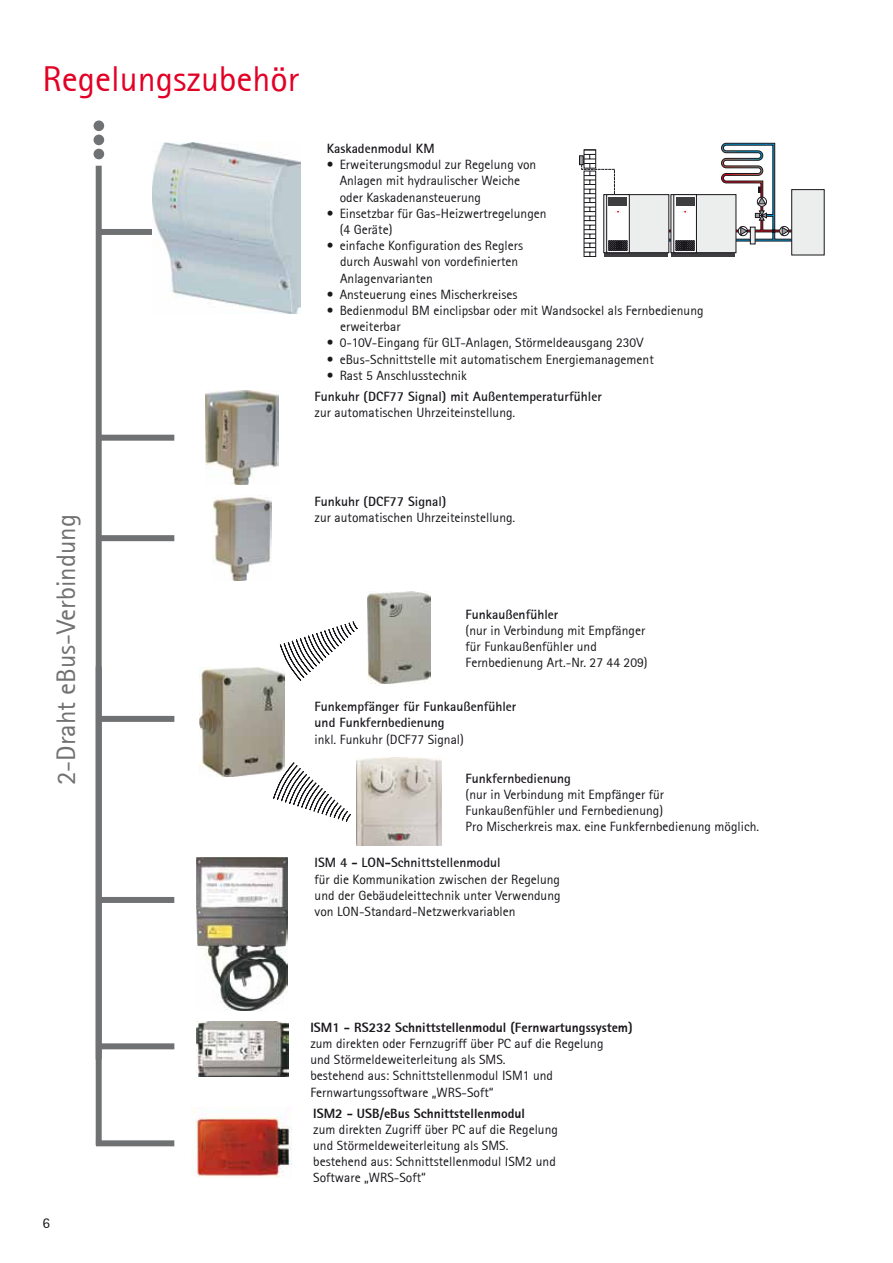
<style>
.page{position:relative;width:893px;height:1263px;background:#fff}
.page>*{position:absolute;margin:0;border:0;box-sizing:border-box;transform-origin:0 0}
.t1{font:36px "Rotis Sans Serif 55";color:#e20025}
.t2{font:27px "Rotis Sans Serif 55";color:#707172}
.t3{font:15px "Rotis Sans Serif 55";color:#1a171c}
.t4{font:13.5px/16.2px "Rotis Sans Serif 55";color:#1a171c}
.t5{font:13.5px/16.2px "Rotis Sans Serif Bold 65";color:#1a171c}
.t6{font:13.5px "Rotis Sans Serif Extra Bold 75";color:#1a171c}
</style>
<div class="page">
<div style="left:94px;top:120px;width:10px;height:11px;background:#707172;border-radius:50%"></div>
<div style="left:94px;top:135px;width:10px;height:10px;background:#707172;border-radius:50%"></div>
<div style="left:94px;top:149px;width:10px;height:10px;background:#707172;border-radius:50%"></div>
<div style="left:96px;top:166px;width:6px;height:979px;background:#707172"></div>
<img style="left:197px;top:857px;width:90px;height:153px">
<div style="left:98px;top:897px;width:76px;height:6px;background:#707172"></div>
<div style="left:99px;top:716px;width:75px;height:6px;background:#707172"></div>
<img style="left:199px;top:668px;width:85px;height:109px">
<svg style="left:272px;top:761px;width:79px;height:61px"></svg>
<img style="left:357px;top:758px;width:85px;height:88px">
<svg style="left:279px;top:621px;width:79px;height:61px"></svg>
<img style="left:368px;top:592px;width:63px;height:92px">
<div style="left:96px;top:1043px;width:78px;height:6px;background:#707172"></div>
<img style="left:197px;top:1021px;width:91px;height:55px">
<div style="left:97px;top:435px;width:77px;height:6px;background:#707172"></div>
<img style="left:205px;top:391px;width:74px;height:93px">
<div style="left:97px;top:535px;width:77px;height:6px;background:#707172"></div>
<img style="left:212px;top:496px;width:59px;height:85px">
<div style="left:97px;top:229px;width:77px;height:6px;background:#707172"></div>
<img style="left:152px;top:143px;width:148px;height:170px">
<div style="left:791px;top:189px;width:33px;height:66px;background:#eceded"></div>
<div style="left:672px;top:252px;width:63px;height:5px;background:#3e3d40"></div>
<svg style="left:669px;top:143px;width:124px;height:110px"></svg>
<svg style="left:579px;top:155px;width:2px;height:10px"></svg>
<div style="left:604px;top:252px;width:64px;height:5px;background:#3e3d40"></div>
<div style="left:603px;top:194px;width:66px;height:59px;background:#eceded;border:1px solid #1a171c"></div>
<svg style="left:581px;top:149px;width:49px;height:108px"></svg>
<img style="left:192px;top:1109px;width:100px;height:68px">
<div style="left:96px;top:1140px;width:78px;height:6px;background:#707172"></div>
<h1 class="t1" style="left:42px;top:58px;width:258px">Regelungszubehör</h1>
<p class="t5" style="left:327px;top:140px;width:109px">Kaskadenmodul KM</p>
<p class="t4" style="left:340px;top:156px;width:198px;text-indent:-13px">• Erweiterungsmodul zur Regelung von<br>Anlagen mit hydraulischer Weiche oder Kaskadenansteuerung</p>
<p class="t4" style="left:340px;top:205px;width:208px;text-indent:-13px">• Einsetzbar für Gas-Heizwertregelungen (4 Geräte)</p>
<p class="t4" style="left:340px;top:237px;width:184px;text-indent:-13px">• einfache Konfiguration des Reglers durch Auswahl von vordefinierten<br>Anlagenvarianten</p>
<p class="t4" style="left:327px;top:286px;width:192px">• Ansteuerung eines Mischerkreises</p>
<p class="t4" style="left:340px;top:302px;width:365px;text-indent:-13px">• Bedienmodul BM einclipsbar oder mit Wandsockel als Fernbedienung erweiterbar</p>
<p class="t4" style="left:327px;top:335px;width:318px">• 0-10V-Eingang für GLT-Anlagen, Störmeldeausgang 230V</p>
<p class="t4" style="left:327px;top:351px;width:328px">• eBus-Schnittstelle mit automatischem Energiemanagement</p>
<p class="t4" style="left:327px;top:367px;width:141px">• Rast 5 Anschlusstechnik</p>
<p class="t5" style="left:315px;top:388px;width:289px">Funkuhr (DCF77 Signal) mit Außentemperaturfühler</p>
<p class="t4" style="left:315px;top:405px;width:202px">zur automatischen Uhrzeiteinstellung.</p>
<h2 class="t2" style="left:50px;top:785px;width:272px;rotate:-90deg">2-Draht eBus-Verbindung</h2>
<p class="t5" style="left:315px;top:493px;width:133px">Funkuhr (DCF77 Signal)</p>
<p class="t4" style="left:315px;top:509px;width:202px">zur automatischen Uhrzeiteinstellung.</p>
<p class="t5" style="left:466px;top:606px;width:94px">Funkaußenfühler</p>
<p class="t4" style="left:466px;top:622px;width:183px">(nur in Verbindung mit Empfänger für Funkaußenfühler und<br>Fernbedienung Art.-Nr. 27 44 209)</p>
<p class="t5" style="left:315px;top:698px;width:203px">Funkempfänger für Funkaußenfühler und Funkfernbedienung</p>
<p class="t4" style="left:315px;top:731px;width:151px">inkl. Funkuhr (DCF77 Signal)</p>
<p class="t5" style="left:466px;top:770px;width:107px">Funkfernbedienung</p>
<p class="t4" style="left:466px;top:786px;width:295px">(nur in Verbindung mit Empfänger für<br>Funkaußenfühler und Fernbedienung)<br>Pro Mischerkreis max. eine Funkfernbedienung möglich.</p>
<p class="t5" style="left:315px;top:854px;width:187px">ISM 4 - LON-Schnittstellenmodul</p>
<p class="t4" style="left:315px;top:871px;width:247px;text-align:justify">für die Kommunikation zwischen der Regelung und der Gebäudeleittechnik unter Verwendung von LON-Standard-Netzwerkvariablen</p>
<p class="t3" style="left:43px;top:1214px;width:9px">6</p>
<p class="t6" style="left:310px;top:1019px;width:324px">ISM1 - RS232 Schnittstellenmodul (Fernwartungssystem)</p>
<p class="t4" style="left:310px;top:1035px;width:295px">zum direkten oder Fernzugriff über PC auf die Regelung und Störmeldeweiterleitung als SMS.<br>bestehend aus: Schnittstellenmodul ISM1 und Fernwartungssoftware „WRS-Soft“</p>
<p class="t6" style="left:313px;top:1104px;width:213px">ISM2 - USB/eBus Schnittstellenmodul</p>
<p class="t4" style="left:313px;top:1121px;width:246px">zum direkten Zugriff über PC auf die Regelung und Störmeldeweiterleitung als SMS. bestehend aus: Schnittstellenmodul ISM2 und Software „WRS-Soft“</p>
</div>
